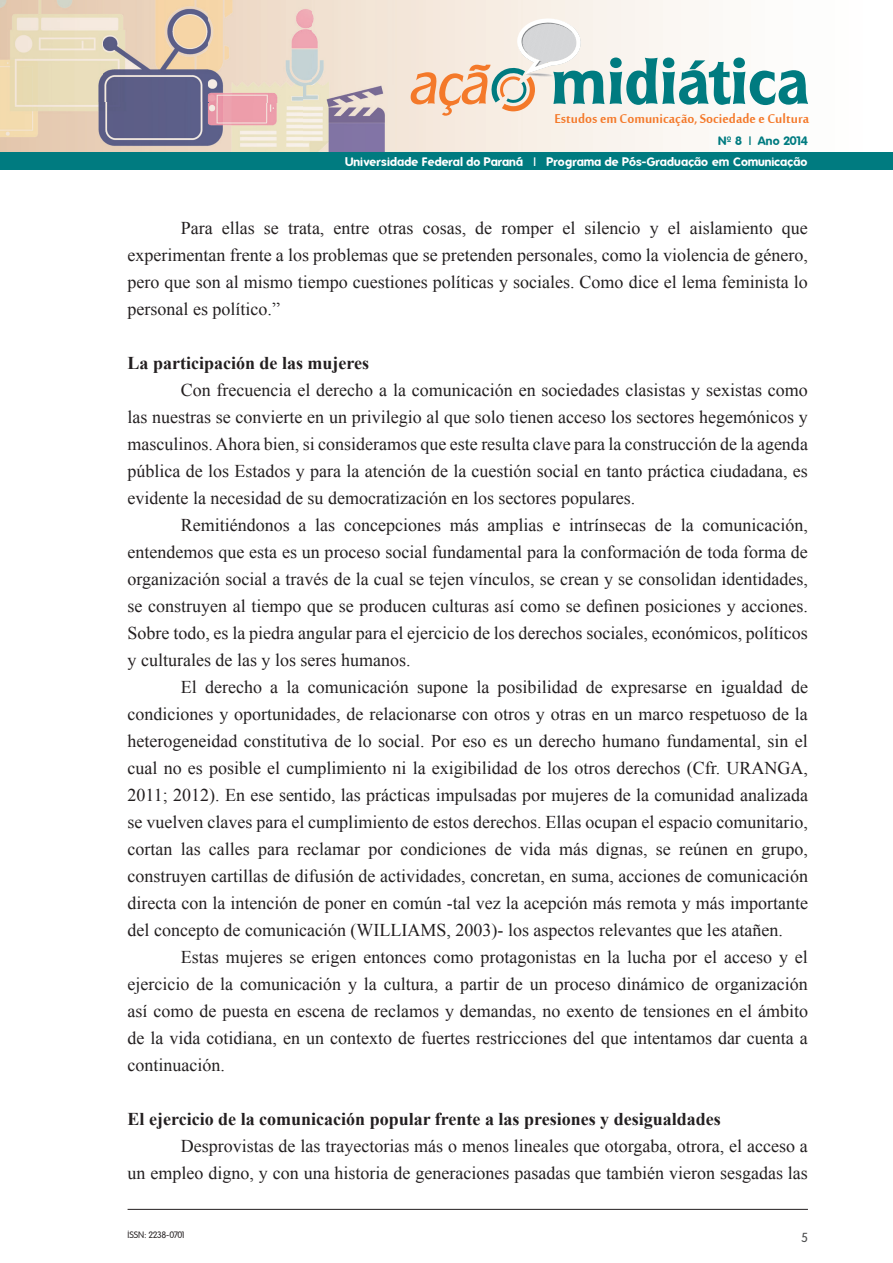
<style>
.page{position:relative;width:893px;height:1263px;background:#fff}
.page>*{position:absolute;margin:0;border:0;box-sizing:border-box;transform-origin:0 0}
.t1{font:19.5px "Mool Boran";color:#f4792a}
.t2{font:18px/27px "Times New Roman";color:#231f20;text-align:justify}
.t3{font:700 18px "Times New Roman";color:#231f20}
.t4{font:12.75px "Folks";color:#4b4c4d}
.t5{font:700 12px "Folks";letter-spacing:.01em;color:#fff}
.t6{font:700 12px "Folks";color:#007b80}
.t7{font:9px "Folks";letter-spacing:-.065em;color:#231f20}
</style>
<div class="page">
<svg style="left:520px;top:0;width:373px;height:153px"></svg>
<img style="left:0;top:0;width:520px;height:153px">
<img style="left:304px;top:86px;width:107px;height:67px">
<svg style="left:410px;top:18px;width:398px;height:98px"></svg>
<div style="left:0;top:153px;width:893px;height:17px;background:#007b80"></div>
<hr style="left:128px;top:1209px;width:680px;height:1px;background:#231f20">
<p class="t1" style="left:554px;top:105px;width:256px">Estudos em Comunicação, Sociedade e Cultura</p>
<p class="t5" style="left:345px;top:155px;width:464px">Universidade Federal do Paraná | Programa de Pós-Graduação em Comunicação</p>
<p class="t6" style="left:718px;top:133px;width:91px">Nº 8 | Ano 2014</p>
<p class="t2" style="left:128px;top:214px;width:682px;text-indent:53px">Para ellas se trata, entre otras cosas, de romper el silencio y el aislamiento que experimentan frente a los problemas que se pretenden personales, como la violencia de género, pero que son al mismo tiempo cuestiones políticas y sociales. Como dice el lema feminista lo personal es político.”</p>
<p class="t3" style="left:128px;top:350px;width:243px">La participación de las mujeres</p>
<p class="t2" style="left:128px;top:376px;width:682px;text-indent:53px">Con frecuencia el derecho a la comunicación en sociedades clasistas y sexistas como las nuestras se convierte en un privilegio al que solo tienen acceso los sectores hegemónicos y masculinos. Ahora bien, si consideramos que este resulta clave para la construcción de la agenda pública de los Estados y para la atención de la cuestión social en tanto práctica ciudadana, es evidente la necesidad de su democratización en los sectores populares.</p>
<p class="t2" style="left:128px;top:511px;width:682px;text-indent:53px">Remitiéndonos a las concepciones más amplias e intrínsecas de la comunicación, entendemos que esta es un proceso social fundamental para la conformación de toda forma de organización social a través de la cual se tejen vínculos, se crean y se consolidan identidades, se construyen al tiempo que se producen culturas así como se definen posiciones y acciones.<br>Sobre todo, es la piedra angular para el ejercicio de los derechos sociales, económicos, políticos y culturales de las y los seres humanos.</p>
<p class="t2" style="left:128px;top:673px;width:682px;text-indent:53px">El derecho a la comunicación supone la posibilidad de expresarse en igualdad de condiciones y oportunidades, de relacionarse con otros y otras en un marco respetuoso de la heterogeneidad constitutiva de lo social. Por eso es un derecho humano fundamental, sin el cual no es posible el cumplimiento ni la exigibilidad de los otros derechos (Cfr. URANGA, 2011; 2012). En ese sentido, las prácticas impulsadas por mujeres de la comunidad analizada se vuelven claves para el cumplimiento de estos derechos. Ellas ocupan el espacio comunitario, cortan las calles para reclamar por condiciones de vida más dignas, se reúnen en grupo, construyen cartillas de difusión de actividades, concretan, en suma, acciones de comunicación directa con la intención de poner en común -tal vez la acepción más remota y más importante del concepto de comunicación (WILLIAMS, 2003)- los aspectos relevantes que les atañen.</p>
<p class="t2" style="left:128px;top:943px;width:682px;text-indent:53px">Estas mujeres se erigen entonces como protagonistas en la lucha por el acceso y el ejercicio de la comunicación y la cultura, a partir de un proceso dinámico de organización así como de puesta en escena de reclamos y demandas, no exento de tensiones en el ámbito de la vida cotidiana, en un contexto de fuertes restricciones del que intentamos dar cuenta a continuación.</p>
<p class="t3" style="left:128px;top:1106px;width:595px">El ejercicio de la comunicación popular frente a las presiones y desigualdades</p>
<p class="t2" style="left:128px;top:1132px;width:682px;text-align:right">Desprovistas de las trayectorias más o menos lineales que otorgaba, otrora, el acceso a<br>un empleo digno, y con una historia de generaciones pasadas que también vieron sesgadas las</p>
<p class="t7" style="left:128px;top:1230px;width:60px">ISSN: 2238-0701</p>
<p class="t4" style="left:801px;top:1230px;width:8px">5</p>
</div>
